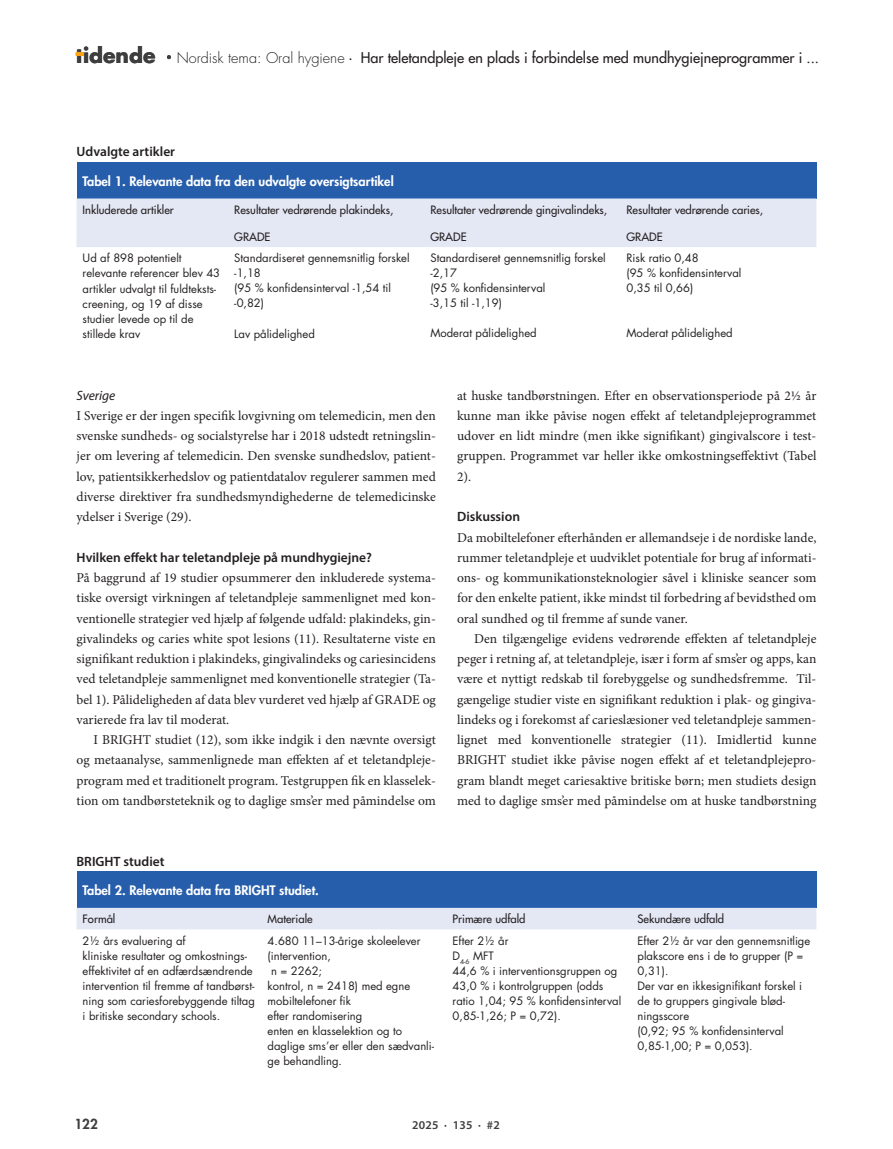
<style>
.page{position:relative;width:893px;height:1149px;background:#fff}
.page>*{position:absolute;margin:0;border:0;box-sizing:border-box;transform-origin:0 0}
.t1{font:700 20.4px "Futura Std";color:#3e3e3f}
.t2{font:500 14.4px "Futura Std";color:#231f20}
.t3{font:13.5px/20.2px "Minion Pro";color:#231f20;text-align:justify}
.t4{font:600 13.5px "Myriad Pro";color:#231f20}
.t5{font:italic 13.5px "Myriad Pro";color:#231f20}
.t6{font:800 13.5px "Futura Std";color:#3e3e3f}
.t7{font:800 12.75px "Futura Std";color:#fff}
.t8{font:600 12px "Myriad Pro";letter-spacing:.02em;color:#3e3e3f}
.t9{font:11.25px/15px "Futura Std";color:#231f20}
.t10{font:500 11.25px "Futura Std";color:#231f20}
.s1{font-weight:300}
.s2{font-family:"Myriad Pro";font-weight:400}
</style>
<div class="page">
<svg style="left:76px;top:53px;width:7px;height:3px"></svg>
<svg style="left:167px;top:55px;width:4px;height:4px"></svg>
<div style="left:77px;top:162px;width:739px;height:36px;background:#275eac"></div>
<div style="left:77px;top:198px;width:739px;height:49px;background:#e4e7f4"></div>
<div style="left:77px;top:871px;width:739px;height:36px;background:#275eac"></div>
<div style="left:77px;top:907px;width:739px;height:22px;background:#e4e7f4"></div>
<h1 class="t1" style="left:76px;top:42px;width:81px">tidende</h1>
<p class="t2" style="left:177px;top:49px;width:644px"><span class="s1">Nordisk tema: Oral hygiene</span> <span class="s2">·</span> Har teletandpleje en plads i forbindelse med mundhygiejneprogrammer i ...</p>
<p class="t4" style="left:77px;top:143px;width:100px">Udvalgte artikler</p>
<p class="t7" style="left:83px;top:173px;width:313px">Tabel 1. Relevante data fra den udvalgte oversigtsartikel</p>
<p class="t10" style="left:83px;top:203px;width:93px">Inkluderede artikler</p>
<p class="t10" style="left:234px;top:203px;width:161px">Resultater vedrørende plakindeks,</p>
<p class="t10" style="left:234px;top:230px;width:38px">GRADE</p>
<p class="t9" style="left:83px;top:251px;width:139px">Ud af 898 potentielt relevante referencer blev 43 artikler udvalgt til fuldteksts&shy;creening, og 19 af disse studier levede op til de stillede krav</p>
<p class="t9" style="left:234px;top:251px;width:177px">Standardiseret gennemsnitlig forskel -1,18<br>(95 % konfidensinterval -1,54 til -0,82)</p>
<p class="t9" style="left:234px;top:326px;width:82px">Lav pålidelighed</p>
<p class="t10" style="left:430px;top:203px;width:178px">Resultater vedrørende gingivalindeks,</p>
<p class="t10" style="left:430px;top:230px;width:38px">GRADE</p>
<p class="t9" style="left:430px;top:251px;width:177px">Standardiseret gennemsnitlig forskel -2,17<br>(95 % konfidensinterval<br>-3,15 til -1,19)</p>
<p class="t9" style="left:430px;top:326px;width:108px">Moderat pålidelighed</p>
<p class="t10" style="left:626px;top:203px;width:138px">Resultater vedrørende caries,</p>
<p class="t10" style="left:626px;top:230px;width:38px">GRADE</p>
<p class="t9" style="left:626px;top:251px;width:117px">Risk ratio 0,48<br>(95 % konfidensinterval<br>0,35 til 0,66)</p>
<p class="t9" style="left:626px;top:326px;width:108px">Moderat pålidelighed</p>
<p class="t5" style="left:77px;top:386px;width:40px">Sverige</p>
<p class="t3" style="left:77px;top:405px;width:361px">I Sverige er der ingen specifik lovgivning om telemedicin, men den svenske sundheds- og socialstyrelse har i 2018 udstedt retningslin&shy;jer om levering af telemedicin. Den svenske sundhedslov, patient&shy;lov, patientsikkerhedslov og patientdatalov regulerer sammen med diverse direktiver fra sundhedsmyndighederne de telemedicinske ydelser i Sverige (29).</p>
<p class="t4" style="left:77px;top:548px;width:297px">Hvilken effekt har teletandpleje på mundhygiejne?</p>
<p class="t3" style="left:77px;top:567px;width:361px">På baggrund af 19 studier opsummerer den inkluderede systema&shy;tiske oversigt virkningen af teletandpleje sammenlignet med kon&shy;ventionelle strategier ved hjælp af følgende udfald: plakindeks, gin&shy;givalindeks og caries white spot lesions (11). Resultaterne viste en signifikant reduktion i plakindeks, gingivalindeks og cariesincidens ved teletandpleje sammenlignet med konventionelle strategier (Ta&shy;bel 1). Pålideligheden af data blev vurderet ved hjælp af GRADE og varierede fra lav til moderat.</p>
<p class="t3" style="left:77px;top:729px;width:361px;text-indent:17px">I BRIGHT studiet (12), som ikke indgik i den nævnte oversigt og metaanalyse, sammenlignede man effekten af et teletandpleje&shy;program med et traditionelt program. Testgruppen fik en klasselek&shy;tion om tandbørsteteknik og to daglige sms’er med påmindelse om</p>
<p class="t3" style="left:457px;top:385px;width:361px">at huske tandbørstningen. Efter en observationsperiode på 2½ år kunne man ikke påvise nogen effekt af teletandplejeprogrammet udover en lidt mindre (men ikke signifikant) gingivalscore i test&shy;gruppen. Programmet var heller ikke omkostningseffektivt (Tabel 2).</p>
<p class="t4" style="left:457px;top:508px;width:64px">Diskussion</p>
<p class="t3" style="left:457px;top:527px;width:361px">Da mobiltelefoner efterhånden er allemandseje i de nordiske lande, rummer teletandpleje et uudviklet potentiale for brug af informati&shy;ons- og kommunikationsteknologier såvel i kliniske seancer som for den enkelte patient, ikke mindst til forbedring af bevidsthed om oral sundhed og til fremme af sunde vaner.</p>
<p class="t3" style="left:457px;top:628px;width:361px;text-indent:17px">Den tilgængelige evidens vedrørende effekten af teletandpleje peger i retning af, at teletandpleje, især i form af sms’er og apps, kan være et nyttigt redskab til forebyggelse og sundhedsfremme. Til&shy;gængelige studier viste en signifikant reduktion i plak- og gingiva&shy;lindeks og i forekomst af carieslæsioner ved teletandpleje sammen&shy;lignet med konventionelle strategier (11). Imidlertid kunne BRIGHT studiet ikke påvise nogen effekt af et teletandplejepro&shy;gram blandt meget cariesaktive britiske børn; men studiets design med to daglige sms’er med påmindelse om at huske tandbørstning</p>
<p class="t4" style="left:77px;top:852px;width:90px">BRIGHT studiet</p>
<p class="t7" style="left:83px;top:882px;width:238px">Tabel 2. Relevante data fra BRIGHT studiet.</p>
<p class="t10" style="left:83px;top:911px;width:34px">Formål</p>
<p class="t10" style="left:268px;top:911px;width:47px">Materiale</p>
<p class="t10" style="left:453px;top:911px;width:74px">Primære udfald</p>
<p class="t10" style="left:638px;top:911px;width:88px">Sekundære udfald</p>
<p class="t9" style="left:83px;top:933px;width:174px">2½ års evaluering af<br>kliniske resultater og omkostnings&shy;effektivitet af en adfærdsændrende intervention til fremme af tandbørst&shy;ning som cariesforebyggende tiltag i britiske secondary schools.</p>
<p class="t9" style="left:268px;top:932px;width:154px">4.680 11–13-årige skoleelever</p>
<p class="t9" style="left:453px;top:932px;width:170px">Efter 2½ år<br>D<sub>4-6</sub> MFT<br>44,6 % i interventionsgruppen og<br>43,0 % i kontrolgruppen (odds ratio 1,04; 95 % konfidensinterval<br>0,85-1,26; P = 0,72).</p>
<p class="t9" style="left:638px;top:932px;width:174px">Efter 2½ år var den gennemsnitlige plakscore ens i de to grupper (P =<br>0,31).<br>Der var en ikkesignifikant forskel i de to gruppers gingivale blød&shy;ningsscore<br>(0,92; 95 % konfidensinterval<br>0,85-1,00; P = 0,053).</p>
<p class="t9" style="left:268px;top:947px;width:65px">(intervention,</p>
<p class="t9" style="left:271px;top:962px;width:52px">n = 2262;</p>
<p class="t9" style="left:268px;top:977px;width:144px">kontrol, n = 2418) med egne</p>
<p class="t9" style="left:268px;top:992px;width:85px">mobiltelefoner fik</p>
<p class="t9" style="left:268px;top:1007px;width:96px">efter randomisering</p>
<p class="t9" style="left:268px;top:1022px;width:136px">enten en klasselektion og to</p>
<p class="t9" style="left:268px;top:1037px;width:168px">daglige sms’er eller den sædvanli-</p>
<p class="t9" style="left:268px;top:1052px;width:76px">ge behandling.</p>
<p class="t6" style="left:74px;top:1115px;width:25px">122</p>
<p class="t8" style="left:412px;top:1117px;width:89px">2025 · 135 · #2</p>
</div>
